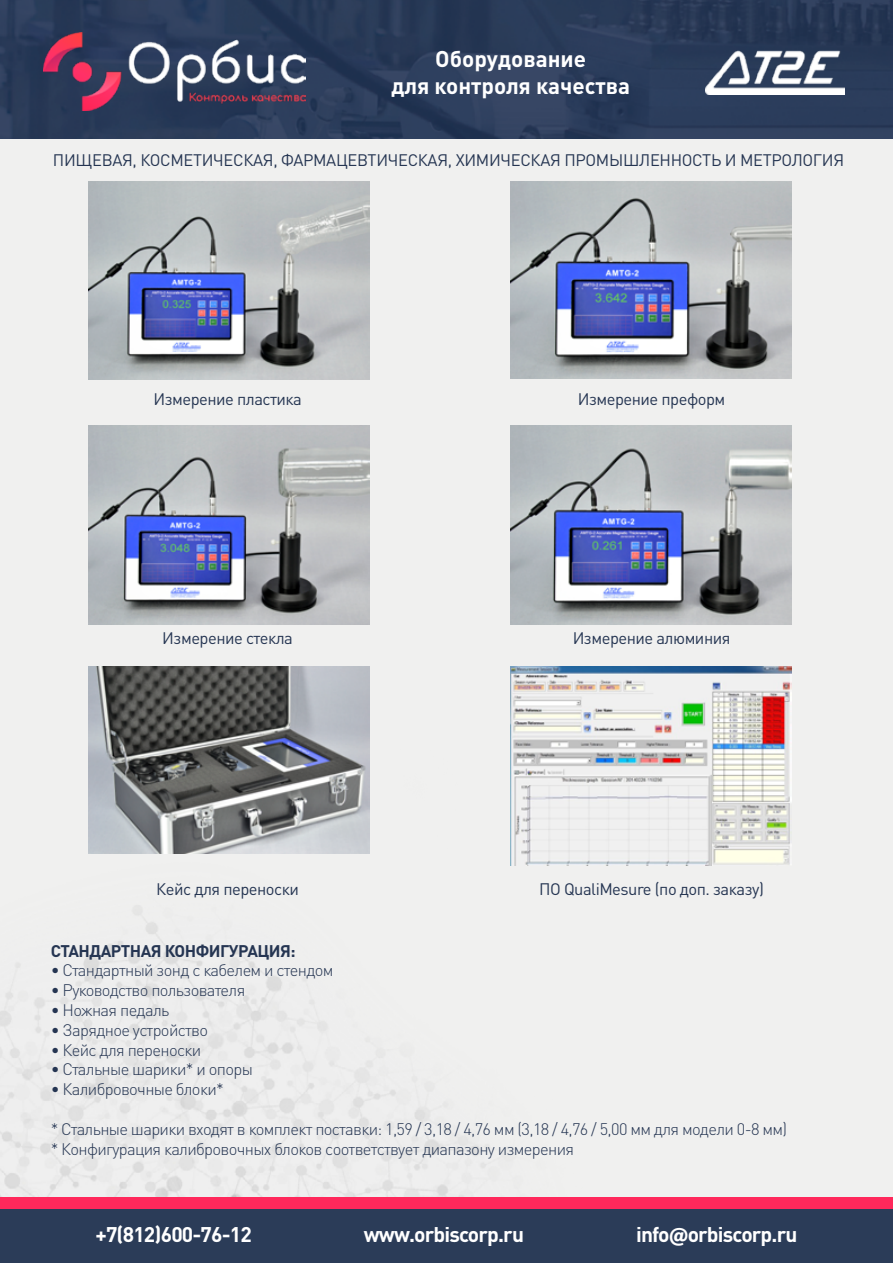
<style>
.page{position:relative;width:893px;height:1263px;background:#fff}
.page>*{position:absolute;margin:0;border:0;box-sizing:border-box;transform-origin:0 0}
.t1{font:700 22.5px/27px "DIN Pro";color:#fff;text-align:center}
.t2{font:700 21px "DIN Pro";letter-spacing:-.04em;color:#fff}
.t3{font:700 16.65px "DIN Pro";letter-spacing:-.03em;color:#253552}
.t4{font:300 16.5px/19.8px "DIN Pro";letter-spacing:-.04em;color:#253552}
.t5{font:16.5px "DIN Pro";letter-spacing:-.03em;color:#253552}
.s1{font-family:"Acumin Variable Concept";font-weight:400}
</style>
<div class="page">
<div style="left:0;top:120px;width:893px;height:1143px;background:#f0f0ef"></div>
<img style="left:0;top:691px;width:592px;height:507px">
<img style="left:0;top:0;width:893px;height:138px">
<img style="left:43px;top:32px;width:263px;height:79px">
<div style="left:0;top:1198px;width:893px;height:65px;background:#ff285b"></div>
<div style="left:0;top:1209px;width:893px;height:54px;background:#2b3c58"></div>
<img style="left:706px;top:50px;width:138px;height:44px">
<img style="left:89px;top:181px;width:280px;height:199px">
<img style="left:89px;top:425px;width:280px;height:199px">
<img style="left:89px;top:666px;width:280px;height:187px">
<img style="left:511px;top:181px;width:281px;height:198px">
<img style="left:511px;top:425px;width:281px;height:199px">
<img style="left:511px;top:666px;width:281px;height:199px">
<h1 class="t1" style="left:391px;top:45px;width:240px">Оборудование<br>для контроля качества</h1>
<p class="t5" style="left:53px;top:149px;width:793px">ПИЩЕВАЯ, КОСМЕТИЧЕСКАЯ, ФАРМАЦЕВТИЧЕСКАЯ, ХИМИЧЕСКАЯ ПРОМЫШЛЕННОСТЬ И МЕТРОЛОГИЯ</p>
<p class="t5" style="left:153px;top:388px;width:150px">Измерение пластика</p>
<p class="t5" style="left:578px;top:388px;width:149px">Измерение преформ</p>
<p class="t5" style="left:162px;top:627px;width:132px">Измерение стекла</p>
<p class="t5" style="left:573px;top:627px;width:159px">Измерение алюминия</p>
<p class="t5" style="left:156px;top:878px;width:144px">Кейс для переноски</p>
<p class="t5" style="left:539px;top:878px;width:226px">ПО QualiMesure (по доп. заказу)</p>
<p class="t3" style="left:51px;top:939px;width:246px">СТАНДАРТНАЯ КОНФИГУРАЦИЯ:</p>
<p class="t4" style="left:51px;top:960px;width:284px">• Стандартный зонд с кабелем и стендом</p>
<p class="t4" style="left:51px;top:979px;width:196px">• Руководство пользователя</p>
<p class="t4" style="left:51px;top:999px;width:120px">• Ножная педаль</p>
<p class="t4" style="left:51px;top:1019px;width:159px">• Зарядное устройство</p>
<p class="t4" style="left:51px;top:1039px;width:152px">• Кейс для переноски</p>
<p class="t4" style="left:51px;top:1059px;width:204px">• Стальные шарики* и опоры</p>
<p class="t4" style="left:51px;top:1078px;width:175px">• Калибровочные блоки*</p>
<p class="t4" style="left:51px;top:1118px;width:738px">* Стальные шарики входят в комплект поставки: 1,59 / 3,18 / 4,76 мм (3,18 / 4,76 / 5,00 мм для модели 0-8 мм) * Конфигурация калибровочных блоков соответствует диапазону измерения</p>
<p class="t2" style="left:96px;top:1220px;width:158px">+7(812)600-76-12</p>
<p class="t2" style="left:364px;top:1220px;width:162px">www.orbiscorp.ru</p>
<p class="t2" style="left:636px;top:1220px;width:163px">info<span class="s1">@</span>orbiscorp.ru</p>
</div>
